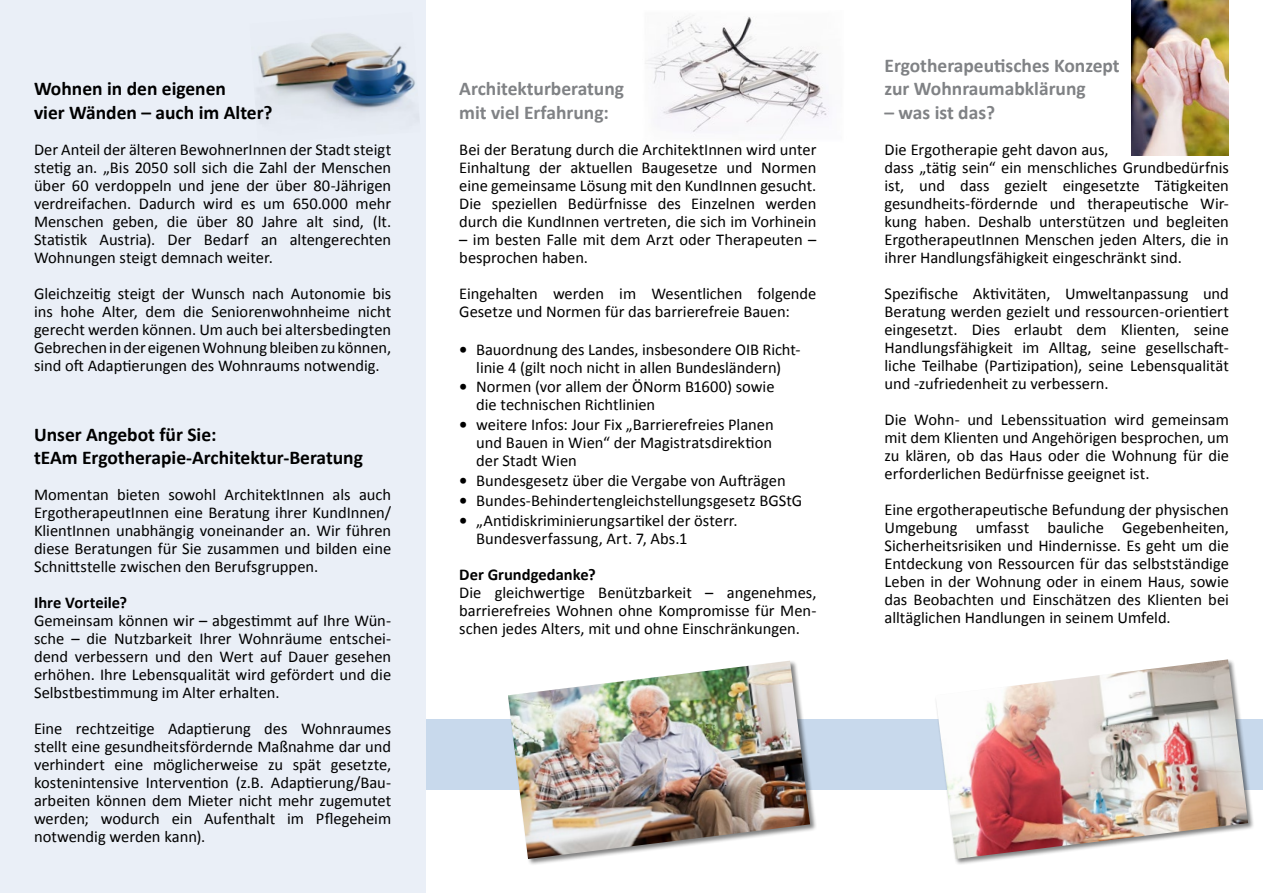
<style>
.page{position:relative;width:1263px;height:893px;background:#fff}
.page>*{position:absolute;margin:0;border:0;box-sizing:border-box;transform-origin:0 0}
.t1{font:700 19.5px/23.4px "Calibri";color:#000}
.t2{font:700 19.5px/23.4px "Calibri";color:#808285}
.t3{font:16.5px/18px "Calibri";letter-spacing:-.005em;color:#000;text-align:justify}
.t4{font:700 16.5px "Calibri";color:#000}
.s1{font-weight:700}
</style>
<div class="page">
<div style="left:425px;top:720px;width:838px;height:70px;background:#c8d9ec"></div>
<div style="left:0;top:0;width:425px;height:893px;background:#eaeff7"></div>
<img style="left:257px;top:33px;width:162px;height:85px">
<img style="left:645px;top:15px;width:184px;height:126px">
<div style="left:507px;top:660px;width:310px;height:206px;background:#000;opacity:.5"></div>
<img style="left:508px;top:661px;width:302px;height:198px">
<div style="left:935px;top:658px;width:320px;height:208px;background:#000;opacity:.5"></div>
<img style="left:935px;top:659px;width:313px;height:200px">
<img style="left:1131px;top:0;width:98px;height:155px">
<p class="t1" style="left:34px;top:76px;width:240px">Wohnen in den eigenen<br>vier Wänden – auch im Alter?</p>
<p class="t3" style="left:34px;top:140px;width:359px">Der Anteil der älteren BewohnerInnen der Stadt steigt stetig an. „Bis 2050 soll sich die Zahl der Menschen über 60 verdoppeln und jene der über 80-Jährigen verdreifachen. Dadurch wird es um 650.000 mehr Menschen geben, die über 80 Jahre alt sind, (lt.<br>Statistik Austria). Der Bedarf an altengerechten Wohnungen steigt demnach weiter.</p>
<p class="t3" style="left:34px;top:284px;width:359px">Gleichzeitig steigt der Wunsch nach Autonomie bis ins hohe Alter, dem die Seniorenwohnheime nicht gerecht werden können. Um auch bei altersbedingten Gebrechen in der eigenen Wohnung bleiben zu können, sind oft Adaptierungen des Wohnraums notwendig.</p>
<p class="t1" style="left:34px;top:422px;width:330px">Unser Angebot für Sie:<br>tEAm Ergotherapie-Architektur-Beratung</p>
<p class="t3" style="left:34px;top:485px;width:359px">Momentan bieten sowohl ArchitektInnen als auch ErgotherapeutInnen eine Beratung ihrer KundInnen/ KlientInnen unabhängig voneinander an. Wir führen diese Beratungen für Sie zusammen und bilden eine Schnittstelle zwischen den Berufsgruppen.</p>
<p class="t4" style="left:34px;top:592px;width:95px">Ihre Vorteile?</p>
<p class="t3" style="left:34px;top:611px;width:359px">Gemeinsam können wir – abgestimmt auf Ihre Wün&shy;sche – die Nutzbarkeit Ihrer Wohnräume entschei&shy;dend verbessern und den Wert auf Dauer gesehen erhöhen. Ihre Lebensqualität wird gefördert und die Selbstbestimmung im Alter erhalten.</p>
<p class="t3" style="left:34px;top:719px;width:359px">Eine rechtzeitige Adaptierung des Wohnraumes stellt eine gesundheitsfördernde Maßnahme dar und verhindert eine möglicherweise zu spät gesetzte, kostenintensive Intervention (z.B. Adaptierung/Bau&shy;arbeiten können dem Mieter nicht mehr zugemutet werden; wodurch ein Aufenthalt im Pflegeheim notwendig werden kann).</p>
<p class="t2" style="left:459px;top:76px;width:166px">Architekturberatung mit viel Erfahrung:</p>
<p class="t3" style="left:459px;top:140px;width:359px">Bei der Beratung durch die ArchitektInnen wird unter Einhaltung der aktuellen Baugesetze und Normen eine gemeinsame Lösung mit den KundInnen gesucht.<br>Die speziellen Bedürfnisse des Einzelnen werden durch die KundInnen vertreten, die sich im Vorhinein</p>
<p class="t3" style="left:459px;top:230px;width:359px">– im besten Falle mit dem Arzt oder Therapeuten – besprochen haben.</p>
<p class="t3" style="left:459px;top:284px;width:359px">Eingehalten werden im Wesentlichen folgende<br>Gesetze und Normen für das barrierefreie Bauen:</p>
<p class="t3" style="left:459px;top:339px;width:343px;text-align:center"><span class="s1">•</span> Bauordnung des Landes, insbesondere OIB Richt&shy;linie 4 (gilt noch nicht in allen Bundesländern)</p>
<p class="t3" style="left:476px;top:377px;width:300px;text-indent:-17px"><span class="s1">•</span> Normen (vor allem der ÖNorm B1600) sowie die technischen Richtlinien</p>
<p class="t3" style="left:476px;top:415px;width:299px;text-indent:-17px"><span class="s1">•</span> weitere Infos: Jour Fix „Barrierefreies Planen und Bauen in Wien“ der Magistratsdirektion der Stadt Wien</p>
<p class="t3" style="left:459px;top:471px;width:328px"><span class="s1">•</span> Bundesgesetz über die Vergabe von Aufträgen</p>
<p class="t3" style="left:459px;top:491px;width:345px"><span class="s1">•</span> Bundes-Behindertengleichstellungsgesetz BGStG</p>
<p class="t3" style="left:476px;top:510px;width:263px;text-indent:-17px"><span class="s1">•</span> „Antidiskriminierungsartikel der österr.<br>Bundesverfassung, Art. 7, Abs.1</p>
<p class="t4" style="left:459px;top:564px;width:138px">Der Grundgedanke?</p>
<p class="t3" style="left:459px;top:582px;width:359px">Die gleichwertige Benützbarkeit – angenehmes, barrierefreies Wohnen ohne Kompromisse für Men&shy;schen jedes Alters, mit und ohne Einschränkungen.</p>
<p class="t2" style="left:884px;top:53px;width:237px">Ergotherapeutisches Konzept zur Wohnraumabklärung</p>
<p class="t2" style="left:884px;top:100px;width:112px">– was ist das?</p>
<p class="t3" style="left:884px;top:140px;width:346px;text-align:left">Die Ergotherapie geht davon aus,<br>dass „tätig sein“ ein menschliches Grundbedürfnis ist, und dass gezielt eingesetzte Tätigkeiten gesundheits-fördernde und therapeutische Wir&shy;kung haben. Deshalb unterstützen und begleiten ErgotherapeutInnen Menschen jeden Alters, die in ihrer Handlungsfähigkeit eingeschränkt sind.</p>
<p class="t3" style="left:884px;top:284px;width:346px">Spezifische Aktivitäten, Umweltanpassung und Beratung werden gezielt und ressourcen-orientiert eingesetzt. Dies erlaubt dem Klienten, seine Handlungsfähigkeit im Alltag, seine gesellschaft&shy;liche Teilhabe (Partizipation), seine Lebensqualität und -zufriedenheit zu verbessern.</p>
<p class="t3" style="left:884px;top:410px;width:346px">Die Wohn- und Lebenssituation wird gemeinsam mit dem Klienten und Angehörigen besprochen, um zu klären, ob das Haus oder die Wohnung für die erforderlichen Bedürfnisse geeignet ist.</p>
<p class="t3" style="left:884px;top:500px;width:346px">Eine ergotherapeutische Befundung der physischen Umgebung umfasst bauliche Gegebenheiten, Sicherheitsrisiken und Hindernisse. Es geht um die Entdeckung von Ressourcen für das selbstständige Leben in der Wohnung oder in einem Haus, sowie das Beobachten und Einschätzen des Klienten bei alltäglichen Handlungen in seinem Umfeld.</p>
</div>
